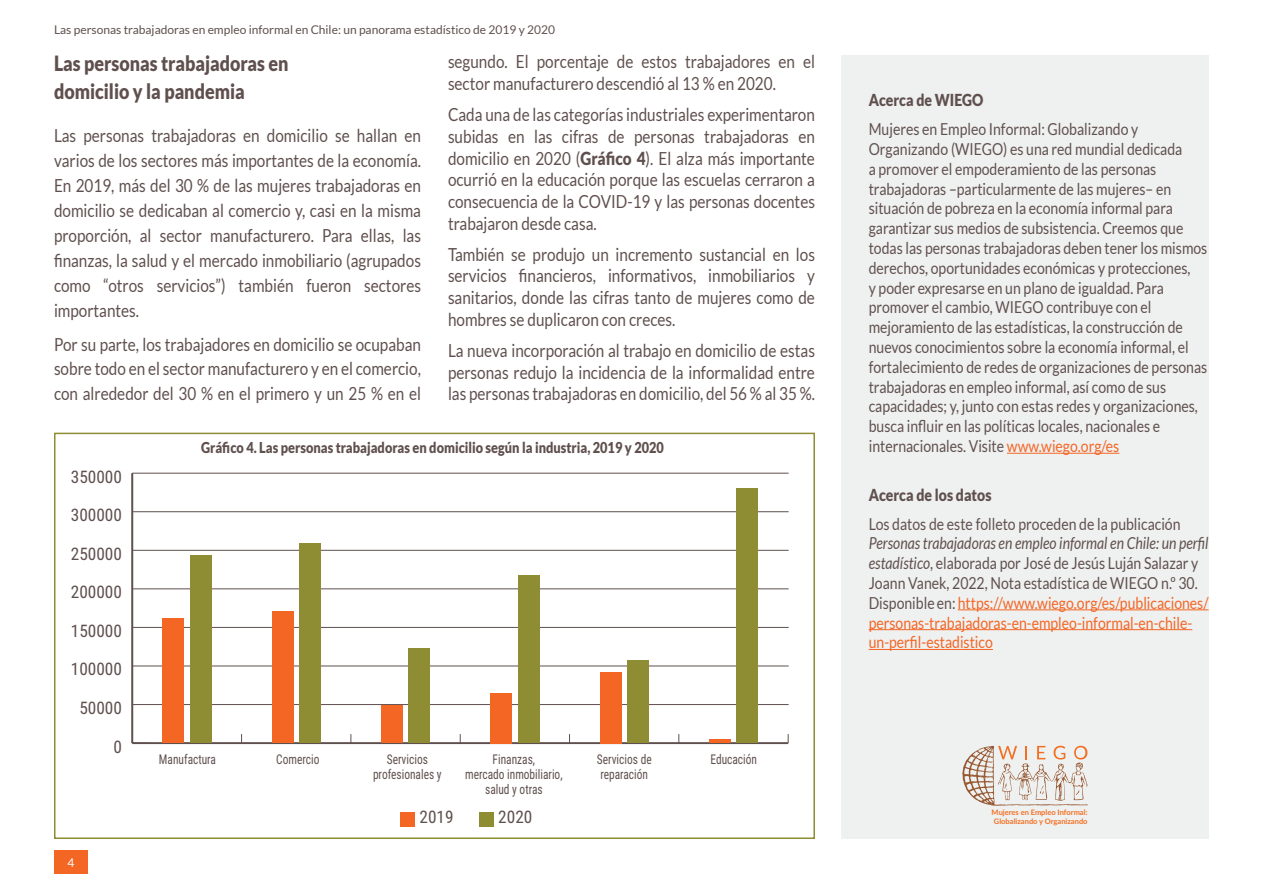
<style>
.page{position:relative;width:1263px;height:893px;background:#fff}
.page>*{position:absolute;margin:0;border:0;box-sizing:border-box;transform-origin:0 0}
.t1{font:900 21px/28.5px "Lato";color:#5f504e;scale:.85 1}
.t2{font:18px/21.8px "Lato";color:#5f504e;text-align:justify;scale:.85 1}
.t3{font:17.25px "Roboto Condensed";color:#5f504e}
.t4{font:16.5px/19.8px "Lato";color:#5f504e;scale:.85 1}
.t5{font:16.5px/19.8px "Lato";color:#f36624;scale:.85 1}
.t6{font:900 16.5px "Lato";color:#5f504e;scale:.85 1}
.t7{font:900 15px "Lato";color:#5f504e;scale:.85 1}
.t8{font:13.5px "Roboto Condensed";color:#5f504e;scale:.85 1}
.t9{font:12px "Lato";color:#5f504e}
.t10{font:12px "Lato";color:#fff}
.t11{font:700 7.5px/9px "Lato";color:#f36f21;text-align:center}
.s1{font-weight:900}
.s2{color:#f36624}
.s3{font-style:italic;color:#5f504e}
.s4{color:#5f504e}
</style>
<div class="page">
<div style="left:842px;top:56px;width:367px;height:783px;background:#eff0f0"></div>
<hr style="left:1007px;top:453px;width:112px;height:1px;background:#f36624">
<hr style="left:958px;top:609px;width:250px;height:1px;background:#f36624">
<hr style="left:869px;top:629px;width:323px;height:1px;background:#f36624">
<hr style="left:869px;top:649px;width:124px;height:1px;background:#f36624">
<div style="left:54px;top:433px;width:761px;height:406px;border:2px solid #8f8d34"></div>
<div style="left:400px;top:812px;width:15px;height:15px;background:#f36624"></div>
<div style="left:479px;top:812px;width:14px;height:15px;background:#8f8d34"></div>
<hr style="left:132px;top:742px;width:656px;height:2px;background:#5f504e">
<hr style="left:131px;top:473px;width:2px;height:270px;background:#5f504e">
<hr style="left:132px;top:704px;width:657px;height:1px;background:#5f504e">
<hr style="left:132px;top:665px;width:657px;height:1px;background:#5f504e">
<hr style="left:132px;top:627px;width:657px;height:1px;background:#5f504e">
<hr style="left:132px;top:588px;width:657px;height:1px;background:#5f504e">
<hr style="left:132px;top:550px;width:657px;height:1px;background:#5f504e">
<hr style="left:132px;top:511px;width:657px;height:1px;background:#5f504e">
<hr style="left:132px;top:473px;width:657px;height:1px;background:#5f504e">
<div style="left:190px;top:555px;width:22px;height:188px;background:#8f8d34"></div>
<div style="left:299px;top:543px;width:22px;height:200px;background:#8f8d34"></div>
<div style="left:408px;top:648px;width:22px;height:95px;background:#8f8d34"></div>
<div style="left:518px;top:575px;width:21px;height:168px;background:#8f8d34"></div>
<div style="left:627px;top:660px;width:22px;height:83px;background:#8f8d34"></div>
<div style="left:736px;top:489px;width:22px;height:254px;background:#8f8d34"></div>
<div style="left:162px;top:619px;width:22px;height:124px;background:#f36624"></div>
<div style="left:272px;top:611px;width:21px;height:132px;background:#f36624"></div>
<div style="left:381px;top:706px;width:22px;height:37px;background:#f36624"></div>
<div style="left:490px;top:693px;width:22px;height:50px;background:#f36624"></div>
<div style="left:600px;top:672px;width:21px;height:71px;background:#f36624"></div>
<hr style="left:709px;top:739px;width:22px;height:4px;background:#f36624">
<svg style="left:962px;top:746px;width:126px;height:60px"></svg>
<div style="left:54px;top:850px;width:34px;height:24px;background:#f36624"></div>
<p class="t9" style="left:54px;top:26px;width:502px">Las personas trabajadoras en empleo informal en Chile: un panorama estadístico de 2019 y 2020</p>
<p class="t1" style="left:54px;top:50px;width:277px">Las personas trabajadoras en domicilio y la pandemia</p>
<p class="t2" style="left:54px;top:123px;width:433px;line-height:24.9px">Las personas trabajadoras en domicilio se hallan en varios de los sectores más importantes de la economía.<br>En 2019, más del 30 % de las mujeres trabajadoras en domicilio se dedicaban al comercio y, casi en la misma proporción, al sector manufacturero. Para ellas, las finanzas, la salud y el mercado inmobiliario (agrupados como “otros servicios”) también fueron sectores importantes.</p>
<p class="t2" style="left:54px;top:331px;width:433px;line-height:24.9px">Por su parte, los trabajadores en domicilio se ocupaban sobre todo en el sector manufacturero y en el comercio, con alrededor del 30 % en el primero y un 25 % en el</p>
<p class="t2" style="left:448px;top:51px;width:433px">segundo. El porcentaje de estos trabajadores en el sector manufacturero descendió al 13 % en 2020.</p>
<p class="t2" style="left:448px;top:104px;width:433px">Cada una de las categorías industriales experimentaron subidas en las cifras de personas trabajadoras en domicilio en 2020 (<span class="s1">Gráfico 4</span>). El alza más importante ocurrió en la educación porque las escuelas cerraron a consecuencia de la COVID-19 y las personas docentes trabajaron desde casa.</p>
<p class="t2" style="left:448px;top:243px;width:433px">También se produjo un incremento sustancial en los servicios financieros, informativos, inmobiliarios y sanitarios, donde las cifras tanto de mujeres como de hombres se duplicaron con creces.</p>
<p class="t2" style="left:448px;top:339px;width:433px">La nueva incorporación al trabajo en domicilio de estas personas redujo la incidencia de la informalidad entre las personas trabajadoras en domicilio, del 56 % al 35 %.</p>
<p class="t3" style="left:71px;top:470px;width:53px">350000</p>
<p class="t3" style="left:71px;top:508px;width:53px">300000</p>
<p class="t3" style="left:71px;top:547px;width:53px">250000</p>
<p class="t3" style="left:71px;top:585px;width:53px">200000</p>
<p class="t3" style="left:71px;top:624px;width:53px">150000</p>
<p class="t3" style="left:71px;top:662px;width:53px">100000</p>
<p class="t3" style="left:79px;top:701px;width:44px">50000</p>
<p class="t3" style="left:113px;top:739px;width:10px">0</p>
<p class="t10" style="left:67px;top:856px;width:8px">4</p>
<p class="t7" style="left:201px;top:439px;width:546px">Gráfico 4. Las personas trabajadoras en domicilio según la industria, 2019 y 2020</p>
<p class="t8" style="left:159px;top:754px;width:69px">Manufactura</p>
<p class="t8" style="left:276px;top:754px;width:52px">Comercio</p>
<p class="t8" style="left:387px;top:754px;width:50px">Servicios</p>
<p class="t8" style="left:493px;top:754px;width:52px">Finanzas,</p>
<p class="t8" style="left:597px;top:754px;width:66px">Servicios de</p>
<p class="t8" style="left:710px;top:754px;width:56px">Educación</p>
<p class="t8" style="left:373px;top:769px;width:82px">profesionales y</p>
<p class="t8" style="left:465px;top:769px;width:116px">mercado inmobiliario,</p>
<p class="t8" style="left:600px;top:769px;width:57px">reparación</p>
<p class="t8" style="left:485px;top:784px;width:69px">salud y otras</p>
<p class="t3" style="left:420px;top:810px;width:36px">2019</p>
<p class="t3" style="left:498px;top:810px;width:36px">2020</p>
<p class="t6" style="left:869px;top:93px;width:137px">Acerca de WIEGO</p>
<p class="t4" style="left:869px;top:119px;width:400px">Mujeres en Empleo Informal: Globalizando y Organizando (WIEGO) es una red mundial dedicada<br>a promover el empoderamiento de las personas trabajadoras –particularmente de las mujeres– en situación de pobreza en la economía informal para garantizar sus medios de subsistencia. Creemos que todas las personas trabajadoras deben tener los mismos derechos, oportunidades económicas y protecciones,<br>y poder expresarse en un plano de igualdad. Para promover el cambio, WIEGO contribuye con el mejoramiento de las estadísticas, la construcción de nuevos conocimientos sobre la economía informal, el fortalecimiento de redes de organizaciones de personas trabajadoras en empleo informal, así como de sus capacidades; y, junto con estas redes y organizaciones, busca influir en las políticas locales, nacionales e internacionales. Visite <span class="s2">www.wiego.org/es</span></p>
<p class="t6" style="left:869px;top:488px;width:146px">Acerca de los datos</p>
<p class="t4" style="left:869px;top:513px;width:368px">Los datos de este folleto proceden de la publicación</p>
<p class="t5" style="left:869px;top:533px;width:401px"><span class="s3">Personas trabajadoras en empleo informal en Chile: un perfil estadístico</span><span class="s4">, elaborada por José de Jesús Luján Salazar y Joann Vanek, 2022, Nota estadística de WIEGO n.º 30.<br>Disponible en:</span> https://www.wiego.org/es/publicaciones/ personas-trabajadoras-en-empleo-informal-en-chile&shy;un-perfil-estadistico</p>
<p class="t11" style="left:991px;top:809px;width:97px">Mujeres en Empleo Informal:<br>Globalizando y Organizando</p>
</div>
